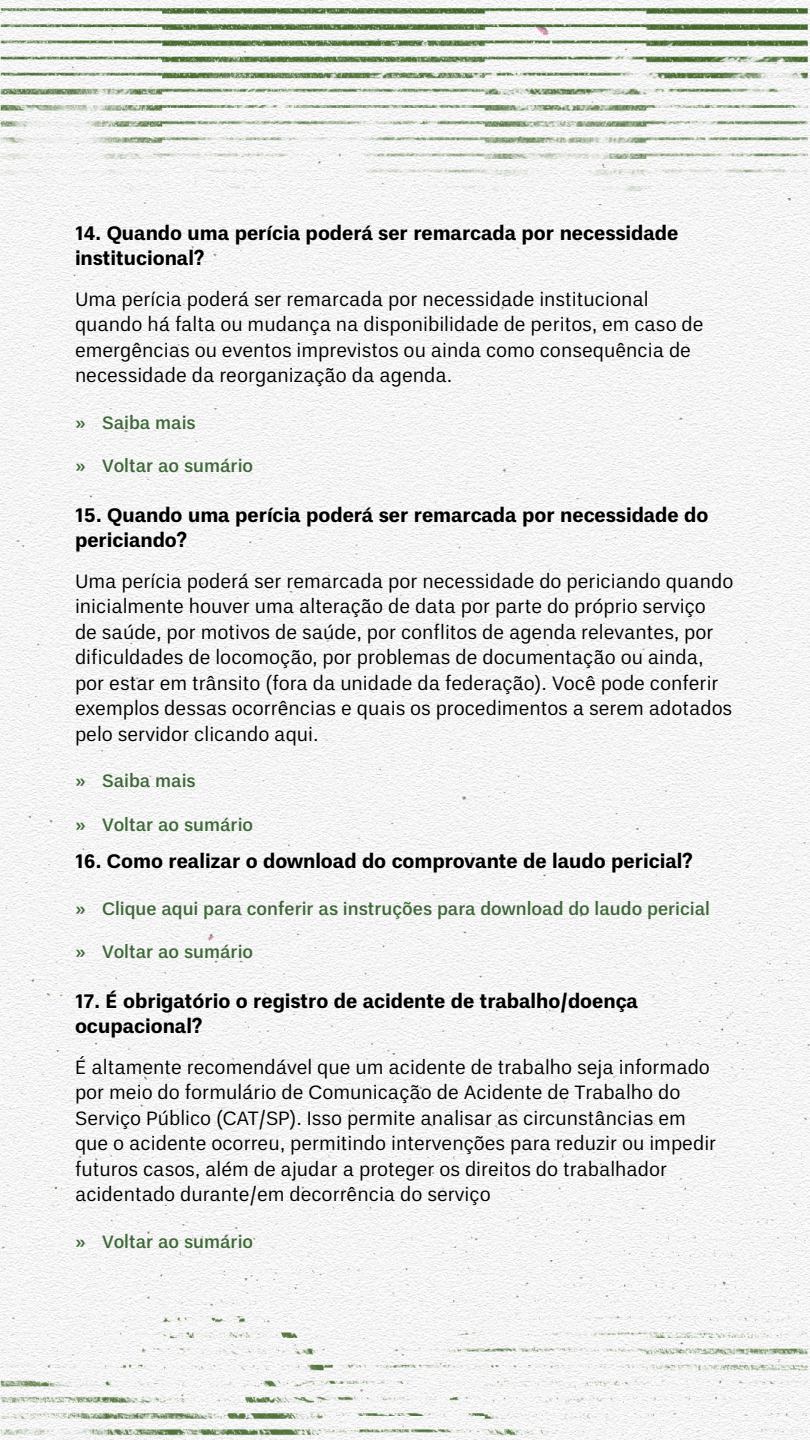
<style>
.page{position:relative;width:810px;height:1440px;background:#fff}
.page>*{position:absolute;margin:0;border:0;box-sizing:border-box;transform-origin:0 0}
.texto_2_primeiro_paragrafo{font:19.5px/25.5px "Un B Pro";color:#000}
.texto_pergunta{font:700 19.5px/25.5px "Un B Pro";color:#000}
.texto_2_primeiro_paragrafo-2{font:700 19.5px "Un B Pro";color:#000}
.t1{font:500 18px "Un B Pro";color:#3d6837}
</style>
<div class="page">
<img style="left:0;top:0;width:810px;height:1440px">
<p class="texto_pergunta" style="left:75px;top:220px;width:605px">14. Quando uma perícia poderá ser remarcada por necessidade institucional?</p>
<p class="texto_2_primeiro_paragrafo" style="left:75px;top:286px;width:630px">Uma perícia poderá ser remarcada por necessidade institucional quando há falta ou mudança na disponibilidade de peritos, em caso de emergências ou eventos imprevistos ou ainda como consequência de necessidade da reorganização da agenda.</p>
<p class="t1" style="left:75px;top:408px;width:122px">» Saiba mais</p>
<p class="t1" style="left:75px;top:452px;width:180px">» Voltar ao sumário</p>
<p class="texto_pergunta" style="left:75px;top:502px;width:635px">15. Quando uma perícia poderá ser remarcada por necessidade do periciando?</p>
<p class="texto_2_primeiro_paragrafo" style="left:75px;top:568px;width:660px">Uma perícia poderá ser remarcada por necessidade do periciando quando inicialmente houver uma alteração de data por parte do próprio serviço<br>de saúde, por motivos de saúde, por conflitos de agenda relevantes, por dificuldades de locomoção, por problemas de documentação ou ainda, por estar em trânsito (fora da unidade da federação). Você pode conferir exemplos dessas ocorrências e quais os procedimentos a serem adotados pelo servidor clicando aqui.</p>
<p class="t1" style="left:75px;top:767px;width:122px">» Saiba mais</p>
<p class="t1" style="left:75px;top:810px;width:180px">» Voltar ao sumário</p>
<p class="texto_2_primeiro_paragrafo-2" style="left:75px;top:850px;width:620px">16. Como realizar o download do comprovante de laudo pericial?</p>
<p class="t1" style="left:75px;top:894px;width:637px">» Clique aqui para conferir as instruções para download do laudo pericial</p>
<p class="t1" style="left:75px;top:938px;width:180px">» Voltar ao sumário</p>
<p class="texto_pergunta" style="left:75px;top:988px;width:565px">17. É obrigatório o registro de acidente de trabalho/doença ocupacional?</p>
<p class="texto_2_primeiro_paragrafo" style="left:75px;top:1054px;width:643px">É altamente recomendável que um acidente de trabalho seja informado por meio do formulário de Comunicação de Acidente de Trabalho do Serviço Público (CAT/SP). Isso permite analisar as circunstâncias em que o acidente ocorreu, permitindo intervenções para reduzir ou impedir futuros casos, além de ajudar a proteger os direitos do trabalhador acidentado durante/em decorrência do serviço</p>
<p class="t1" style="left:75px;top:1227px;width:180px">» Voltar ao sumário</p>
</div>
